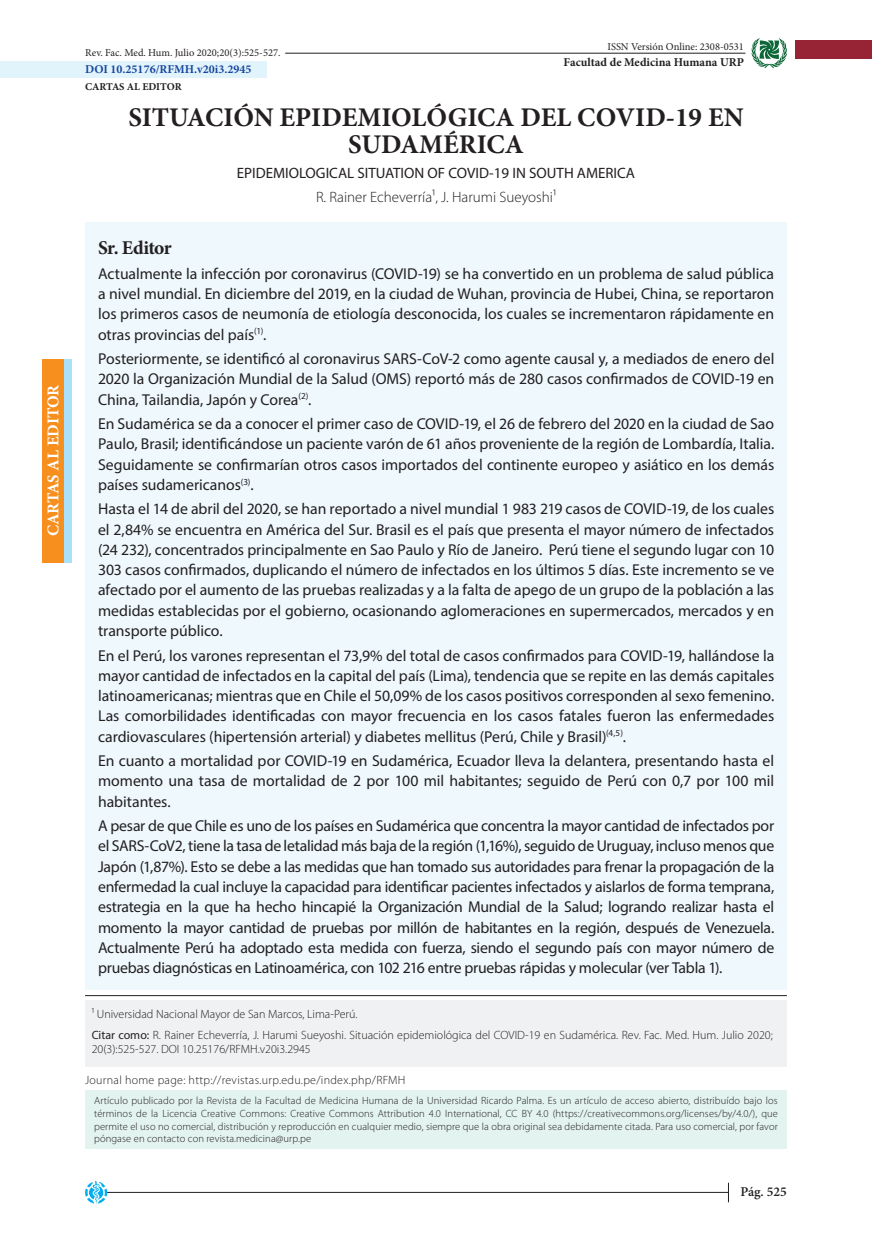
<style>
.page{position:relative;width:872px;height:1234px;background:#fff}
.page>*{position:absolute;margin:0;border:0;box-sizing:border-box;transform-origin:0 0}
.t1{font:700 27px/27px "Minion Pro";color:#231f20;text-align:center}
.t2{font:700 19.5px "Minion Pro";letter-spacing:-.035em;color:#231f20}
.t3{font:700 16.5px "Minion Pro";letter-spacing:-.015em;color:#fff}
.t4{font:15.75px/20.2px "Myriad Pro";letter-spacing:-.005em;color:#231f20;text-align:justify}
.t5{font:15px "Myriad Pro";color:#231f20}
.t6{font:300 15px "Myriad Pro";color:#231f20}
.t7{font:600 13.5px "Minion Pro";color:#231f20}
.t8{font:300 12px/14.4px "Myriad Pro";color:#231f20}
.t9{font:300 12px "Myriad Pro";letter-spacing:.025em;color:#231f20}
.t10{font:700 12px "Minion Pro";color:#231f20}
.t11{font:700 12px "Minion Pro";color:#18469d}
.t12{font:300 10.5px/12.6px "Myriad Pro";letter-spacing:.01em;color:#231f20;text-align:justify}
.t13{font:10.5px "Minion Pro";color:#231f20}
.t14{font:700 10.5px "Minion Pro";letter-spacing:-.015em;color:#231f20}
.s1{font-weight:400}
</style>
<div class="page">
<hr style="left:106px;top:1191px;width:623px;height:1px;background:#231f20">
<svg style="left:85px;top:1181px;width:23px;height:23px"></svg>
<svg style="left:728px;top:1182px;width:1px;height:19px"></svg>
<svg style="left:751px;top:38px;width:36px;height:30px"></svg>
<div style="left:43px;top:359px;width:29px;height:203px;background:#aae0f9"></div>
<div style="left:0;top:61px;width:266px;height:17px;background:#e1f4fc"></div>
<div style="left:85px;top:222px;width:702px;height:767px;background:#eef8fd"></div>
<hr style="left:85px;top:994px;width:702px;height:1px;background:#231f20">
<div style="left:795px;top:41px;width:77px;height:18px;background:#962435"></div>
<div style="left:85px;top:1089px;width:702px;height:59px;background:#e3f3f0"></div>
<div style="left:85px;top:999px;width:702px;height:67px;background:#f0f1f2"></div>
<div style="left:43px;top:359px;width:21px;height:203px;background:#f68f1e"></div>
<hr style="left:285px;top:53px;width:460px;height:1px;background:#231f20">
<p class="t3" style="left:42px;top:536px;width:153px;rotate:-90deg">CARTAS AL EDITOR</p>
<p class="t13" style="left:85px;top:46px;width:197px">Rev. Fac. Med. Hum. Julio 2020;20(3):525-527.</p>
<p class="t11" style="left:85px;top:61px;width:168px">DOI 10.25176/RFMH.v20i3.2945</p>
<p class="t14" style="left:85px;top:79px;width:98px">CARTAS AL EDITOR</p>
<p class="t13" style="left:607px;top:39px;width:138px">ISSN Versión Online: 2308-0531</p>
<p class="t10" style="left:563px;top:53px;width:182px">Facultad de Medicina Humana URP</p>
<p class="t1" style="left:128px;top:103px;width:616px">SITUACIÓN EPIDEMIOLÓGICA DEL COVID-19 EN<br>SUDAMÉRICA</p>
<p class="t6" style="left:316px;top:188px;width:242px">R. Rainer Echeverría1, J. Harumi Sueyoshi1</p>
<p class="t5" style="left:237px;top:164px;width:400px">EPIDEMIOLOGICAL SITUATION OF COVID-19 IN SOUTH AMERICA</p>
<p class="t2" style="left:98px;top:234px;width:75px">Sr. Editor</p>
<p class="t4" style="left:98px;top:263px;width:678px">Actualmente la infección por coronavirus (COVID-19) se ha convertido en un problema de salud pública a nivel mundial. En diciembre del 2019, en la ciudad de Wuhan, provincia de Hubei, China, se reportaron los primeros casos de neumonía de etiología desconocida, los cuales se incrementaron rápidamente en otras provincias del país<sup>(1)</sup>.</p>
<p class="t4" style="left:98px;top:348px;width:678px">Posteriormente, se identificó al coronavirus SARS-CoV-2 como agente causal y, a mediados de enero del 2020 la Organización Mundial de la Salud (OMS) reportó más de 280 casos confirmados de COVID-19 en China, Tailandia, Japón y Corea<sup>(2)</sup>.</p>
<p class="t4" style="left:98px;top:413px;width:678px">En Sudamérica se da a conocer el primer caso de COVID-19, el 26 de febrero del 2020 en la ciudad de Sao Paulo, Brasil; identificándose un paciente varón de 61 años proveniente de la región de Lombardía, Italia.<br>Seguidamente se confirmarían otros casos importados del continente europeo y asiático en los demás países sudamericanos<sup>(3)</sup>.</p>
<p class="t4" style="left:98px;top:498px;width:678px">Hasta el 14 de abril del 2020, se han reportado a nivel mundial 1 983 219 casos de COVID-19, de los cuales el 2,84% se encuentra en América del Sur. Brasil es el país que presenta el mayor número de infectados (24 232), concentrados principalmente en Sao Paulo y Río de Janeiro. Perú tiene el segundo lugar con 10<br>303 casos confirmados, duplicando el número de infectados en los últimos 5 días. Este incremento se ve afectado por el aumento de las pruebas realizadas y a la falta de apego de un grupo de la población a las medidas establecidas por el gobierno, ocasionando aglomeraciones en supermercados, mercados y en transporte público.</p>
<p class="t4" style="left:98px;top:644px;width:678px">En el Perú, los varones representan el 73,9% del total de casos confirmados para COVID-19, hallándose la mayor cantidad de infectados en la capital del país (Lima), tendencia que se repite en las demás capitales latinoamericanas; mientras que en Chile el 50,09% de los casos positivos corresponden al sexo femenino.<br>Las comorbilidades identificadas con mayor frecuencia en los casos fatales fueron las enfermedades cardiovasculares (hipertensión arterial) y diabetes mellitus (Perú, Chile y Brasil)<sup>(4,5)</sup>.</p>
<p class="t4" style="left:98px;top:750px;width:677px">En cuanto a mortalidad por COVID-19 en Sudamérica, Ecuador lleva la delantera, presentando hasta el momento una tasa de mortalidad de 2 por 100 mil habitantes; seguido de Perú con 0,7 por 100 mil habitantes.</p>
<p class="t4" style="left:98px;top:815px;width:678px">A pesar de que Chile es uno de los países en Sudamérica que concentra la mayor cantidad de infectados por el SARS-CoV2, tiene la tasa de letalidad más baja de la región (1,16%), seguido de Uruguay, incluso menos que Japón (1,87%). Esto se debe a las medidas que han tomado sus autoridades para frenar la propagación de la enfermedad la cual incluye la capacidad para identificar pacientes infectados y aislarlos de forma temprana, estrategia en la que ha hecho hincapié la Organización Mundial de la Salud; logrando realizar hasta el momento la mayor cantidad de pruebas por millón de habitantes en la región, después de Venezuela.<br>Actualmente Perú ha adoptado esta medida con fuerza, siendo el segundo país con mayor número de pruebas diagnósticas en Latinoamérica, con 102 216 entre pruebas rápidas y molecular (ver Tabla 1).</p>
<p class="t8" style="left:92px;top:1006px;width:267px">1 Universidad Nacional Mayor de San Marcos, Lima-Perú.</p>
<p class="t8" style="left:92px;top:1027px;width:682px"><span class="s1">Citar como:</span> R. Rainer Echeverría, J. Harumi Sueyoshi. Situación epidemiológica del COVID-19 en Sudamérica. Rev. Fac. Med. Hum. Julio 2020;<br>20(3):525-527. DOI 10.25176/RFMH.v20i3.2945</p>
<p class="t9" style="left:85px;top:1072px;width:322px">Journal home page: http://revistas.urp.edu.pe/index.php/RFMH</p>
<p class="t12" style="left:94px;top:1094px;width:685px">Artículo publicado por la Revista de la Facultad de Medicina Humana de la Universidad Ricardo Palma. Es un artículo de acceso abierto, distribuído bajo los términos de la Licencia Creative Commons: Creative Commons Attribution 4.0 International, CC BY 4.0 (https://creativecommons.org/licenses/by/4.0/), que permite el uso no comercial, distribución y reproducción en cualquier medio, siempre que la obra original sea debidamente citada. Para uso comercial, por favor póngase en contacto con revista.medicina@urp.pe</p>
<p class="t7" style="left:740px;top:1181px;width:48px">Pág. 525</p>
</div>
